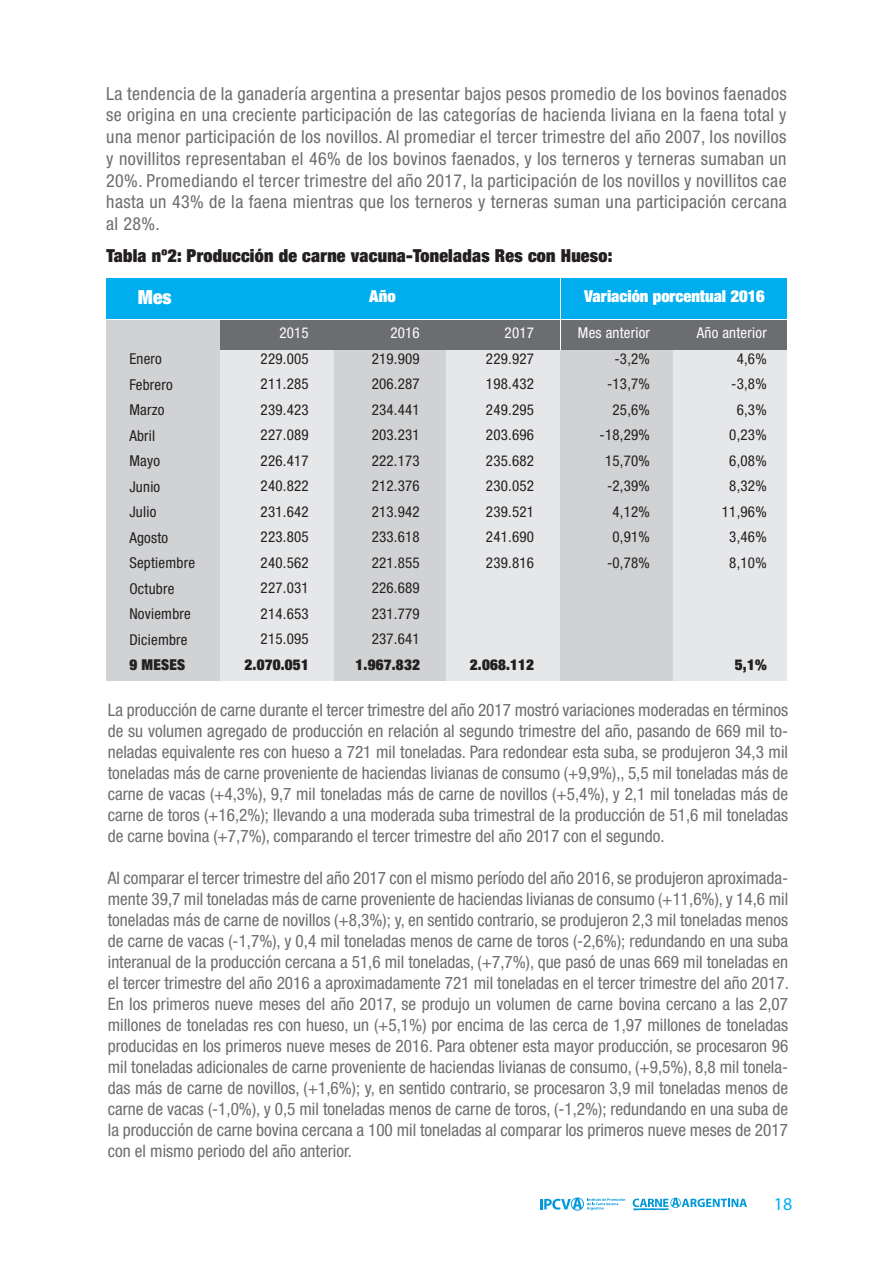
<style>
.page{position:relative;width:893px;height:1263px;background:#fff}
.page>*{position:absolute;margin:0;border:0;box-sizing:border-box;transform-origin:0 0}
.t1{font:900 expanded 19.5px "Helvetica Neue";color:#fff}
.t2{font:condensed 18px/21.8px "Helvetica Neue";letter-spacing:.02em;color:#6c6d70;text-align:justify}
.t3{font:900 expanded 18px "Helvetica Neue";letter-spacing:.015em;color:#231f20}
.t4{font:18px "Myriad Pro";color:#00aeef}
.t5{font:condensed 17.25px/21px "Helvetica Neue";color:#6c6d70;text-align:justify}
.t6{font:900 expanded 16.5px "Helvetica Neue";color:#fff}
.t7{font:condensed 15px "Helvetica Neue";letter-spacing:.015em;color:#231f20}
.t8{font:900 expanded 15px "Helvetica Neue";letter-spacing:.015em;color:#231f20}
.t9{font:condensed 15px "Helvetica Neue";letter-spacing:.015em;color:#fff}
</style>
<div class="page">
<svg style="left:633px;top:1198px;width:114px;height:12px"></svg>
<svg style="left:540px;top:1197px;width:85px;height:14px"></svg>
<div style="left:106px;top:279px;width:114px;height:40px;background:#00aeef"></div>
<div style="left:216px;top:279px;width:344px;height:40px;background:#00aeef"></div>
<div style="left:216px;top:320px;width:344px;height:40px;background:#6c6d70"></div>
<div style="left:561px;top:279px;width:226px;height:40px;background:#00aeef"></div>
<div style="left:561px;top:320px;width:226px;height:40px;background:#6c6d70"></div>
<div style="left:106px;top:320px;width:114px;height:360px;background:#d1d2d4"></div>
<div style="left:560px;top:350px;width:113px;height:330px;background:#d1d2d4"></div>
<div style="left:333px;top:350px;width:114px;height:330px;background:#d1d2d4"></div>
<div style="left:220px;top:350px;width:113px;height:330px;background:#e6e7e9"></div>
<div style="left:673px;top:350px;width:114px;height:330px;background:#e6e7e9"></div>
<div style="left:447px;top:350px;width:113px;height:330px;background:#e6e7e9"></div>
<p class="t2" style="left:106px;top:82px;width:682px">La tendencia de la ganadería argentina a presentar bajos pesos promedio de los bovinos faenados se origina en una creciente participación de las categorías de hacienda liviana en la faena total y una menor participación de los novillos. Al promediar el tercer trimestre del año 2007, los novillos y novillitos representaban el 46% de los bovinos faenados, y los terneros y terneras sumaban un 20%. Promediando el tercer trimestre del año 2017, la participación de los novillos y novillitos cae hasta un 43% de la faena mientras que los terneros y terneras suman una participación cercana al 28%.</p>
<p class="t3" style="left:106px;top:244px;width:507px">Tabla nº2: Producción de carne vacuna-Toneladas Res con Hueso:</p>
<p class="t1" style="left:138px;top:285px;width:35px">Mes</p>
<p class="t6" style="left:369px;top:286px;width:28px">Año</p>
<p class="t6" style="left:584px;top:286px;width:182px">Variación porcentual 2016</p>
<p class="t7" style="left:129px;top:350px;width:34px">Enero</p>
<p class="t7" style="left:129px;top:376px;width:45px">Febrero</p>
<p class="t7" style="left:129px;top:401px;width:37px">Marzo</p>
<p class="t7" style="left:129px;top:427px;width:27px">Abril</p>
<p class="t7" style="left:129px;top:452px;width:32px">Mayo</p>
<p class="t7" style="left:129px;top:478px;width:32px">Junio</p>
<p class="t7" style="left:129px;top:503px;width:29px">Julio</p>
<p class="t7" style="left:129px;top:529px;width:40px">Agosto</p>
<p class="t7" style="left:129px;top:554px;width:67px">Septiembre</p>
<p class="t7" style="left:129px;top:580px;width:46px">Octubre</p>
<p class="t7" style="left:129px;top:605px;width:63px">Noviembre</p>
<p class="t7" style="left:129px;top:631px;width:60px">Diciembre</p>
<p class="t8" style="left:129px;top:655px;width:57px">9 MESES</p>
<p class="t9" style="left:279px;top:324px;width:31px">2015</p>
<p class="t7" style="left:261px;top:350px;width:50px">229.005</p>
<p class="t7" style="left:261px;top:375px;width:50px">211.285</p>
<p class="t7" style="left:261px;top:401px;width:50px">239.423</p>
<p class="t7" style="left:261px;top:426px;width:50px">227.089</p>
<p class="t7" style="left:261px;top:452px;width:50px">226.417</p>
<p class="t7" style="left:261px;top:477px;width:50px">240.822</p>
<p class="t7" style="left:261px;top:503px;width:50px">231.642</p>
<p class="t7" style="left:261px;top:528px;width:50px">223.805</p>
<p class="t7" style="left:261px;top:554px;width:50px">240.562</p>
<p class="t7" style="left:261px;top:579px;width:50px">227.031</p>
<p class="t7" style="left:261px;top:605px;width:50px">214.653</p>
<p class="t7" style="left:261px;top:630px;width:50px">215.095</p>
<p class="t8" style="left:245px;top:655px;width:66px">2.070.051</p>
<p class="t9" style="left:390px;top:324px;width:31px">2016</p>
<p class="t7" style="left:372px;top:350px;width:50px">219.909</p>
<p class="t7" style="left:372px;top:375px;width:50px">206.287</p>
<p class="t7" style="left:372px;top:401px;width:50px">234.441</p>
<p class="t7" style="left:372px;top:426px;width:50px">203.231</p>
<p class="t7" style="left:372px;top:452px;width:50px">222.173</p>
<p class="t7" style="left:372px;top:477px;width:50px">212.376</p>
<p class="t7" style="left:372px;top:503px;width:50px">213.942</p>
<p class="t7" style="left:372px;top:528px;width:50px">233.618</p>
<p class="t7" style="left:372px;top:554px;width:50px">221.855</p>
<p class="t7" style="left:372px;top:579px;width:50px">226.689</p>
<p class="t7" style="left:372px;top:605px;width:50px">231.779</p>
<p class="t7" style="left:372px;top:630px;width:50px">237.641</p>
<p class="t8" style="left:356px;top:655px;width:66px">1.967.832</p>
<p class="t9" style="left:505px;top:324px;width:31px">2017</p>
<p class="t7" style="left:486px;top:350px;width:50px">229.927</p>
<p class="t7" style="left:486px;top:375px;width:50px">198.432</p>
<p class="t7" style="left:486px;top:401px;width:50px">249.295</p>
<p class="t7" style="left:486px;top:426px;width:50px">203.696</p>
<p class="t7" style="left:486px;top:452px;width:50px">235.682</p>
<p class="t7" style="left:486px;top:477px;width:50px">230.052</p>
<p class="t7" style="left:486px;top:503px;width:50px">239.521</p>
<p class="t7" style="left:486px;top:528px;width:50px">241.690</p>
<p class="t7" style="left:486px;top:554px;width:50px">239.816</p>
<p class="t8" style="left:470px;top:655px;width:66px">2.068.112</p>
<p class="t9" style="left:578px;top:324px;width:74px">Mes anterior</p>
<p class="t7" style="left:614px;top:350px;width:37px">-3,2%</p>
<p class="t7" style="left:607px;top:375px;width:44px">-13,7%</p>
<p class="t7" style="left:612px;top:401px;width:39px">25,6%</p>
<p class="t7" style="left:600px;top:426px;width:52px">-18,29%</p>
<p class="t7" style="left:605px;top:452px;width:46px">15,70%</p>
<p class="t7" style="left:607px;top:477px;width:44px">-2,39%</p>
<p class="t7" style="left:612px;top:503px;width:39px">4,12%</p>
<p class="t7" style="left:612px;top:528px;width:39px">0,91%</p>
<p class="t7" style="left:607px;top:554px;width:44px">-0,78%</p>
<p class="t9" style="left:697px;top:324px;width:71px">Año anterior</p>
<p class="t7" style="left:737px;top:350px;width:32px">4,6%</p>
<p class="t7" style="left:731px;top:375px;width:37px">-3,8%</p>
<p class="t7" style="left:737px;top:401px;width:32px">6,3%</p>
<p class="t7" style="left:729px;top:426px;width:39px">0,23%</p>
<p class="t7" style="left:729px;top:452px;width:39px">6,08%</p>
<p class="t7" style="left:729px;top:477px;width:39px">8,32%</p>
<p class="t7" style="left:722px;top:503px;width:46px">11,96%</p>
<p class="t7" style="left:729px;top:528px;width:39px">3,46%</p>
<p class="t7" style="left:729px;top:554px;width:39px">8,10%</p>
<p class="t8" style="left:735px;top:655px;width:33px">5,1%</p>
<p class="t5" style="left:108px;top:700px;width:682px">La producción de carne durante el tercer trimestre del año 2017 mostró variaciones moderadas en términos de su volumen agregado de producción en relación al segundo trimestre del año, pasando de 669 mil to&shy;neladas equivalente res con hueso a 721 mil toneladas. Para redondear esta suba, se produjeron 34,3 mil toneladas más de carne proveniente de haciendas livianas de consumo (+9,9%),, 5,5 mil toneladas más de carne de vacas (+4,3%), 9,7 mil toneladas más de carne de novillos (+5,4%), y 2,1 mil toneladas más de carne de toros (+16,2%); llevando a una moderada suba trimestral de la producción de 51,6 mil toneladas de carne bovina (+7,7%), comparando el tercer trimestre del año 2017 con el segundo.</p>
<p class="t5" style="left:108px;top:868px;width:682px">Al comparar el tercer trimestre del año 2017 con el mismo período del año 2016, se produjeron aproximada&shy;mente 39,7 mil toneladas más de carne proveniente de haciendas livianas de consumo (+11,6%), y 14,6 mil toneladas más de carne de novillos (+8,3%); y, en sentido contrario, se produjeron 2,3 mil toneladas menos de carne de vacas (-1,7%), y 0,4 mil toneladas menos de carne de toros (-2,6%); redundando en una suba interanual de la producción cercana a 51,6 mil toneladas, (+7,7%), que pasó de unas 669 mil toneladas en el tercer trimestre del año 2016 a aproximadamente 721 mil toneladas en el tercer trimestre del año 2017.</p>
<p class="t5" style="left:108px;top:994px;width:682px">En los primeros nueve meses del año 2017, se produjo un volumen de carne bovina cercano a las 2,07 millones de toneladas res con hueso, un (+5,1%) por encima de las cerca de 1,97 millones de toneladas producidas en los primeros nueve meses de 2016. Para obtener esta mayor producción, se procesaron 96 mil toneladas adicionales de carne proveniente de haciendas livianas de consumo, (+9,5%), 8,8 mil tonela&shy;das más de carne de novillos, (+1,6%); y, en sentido contrario, se procesaron 3,9 mil toneladas menos de carne de vacas (-1,0%), y 0,5 mil toneladas menos de carne de toros, (-1,2%); redundando en una suba de la producción de carne bovina cercana a 100 mil toneladas al comparar los primeros nueve meses de 2017 con el mismo periodo del año anterior.</p>
<p class="t4" style="left:774px;top:1193px;width:20px">18</p>
</div>
